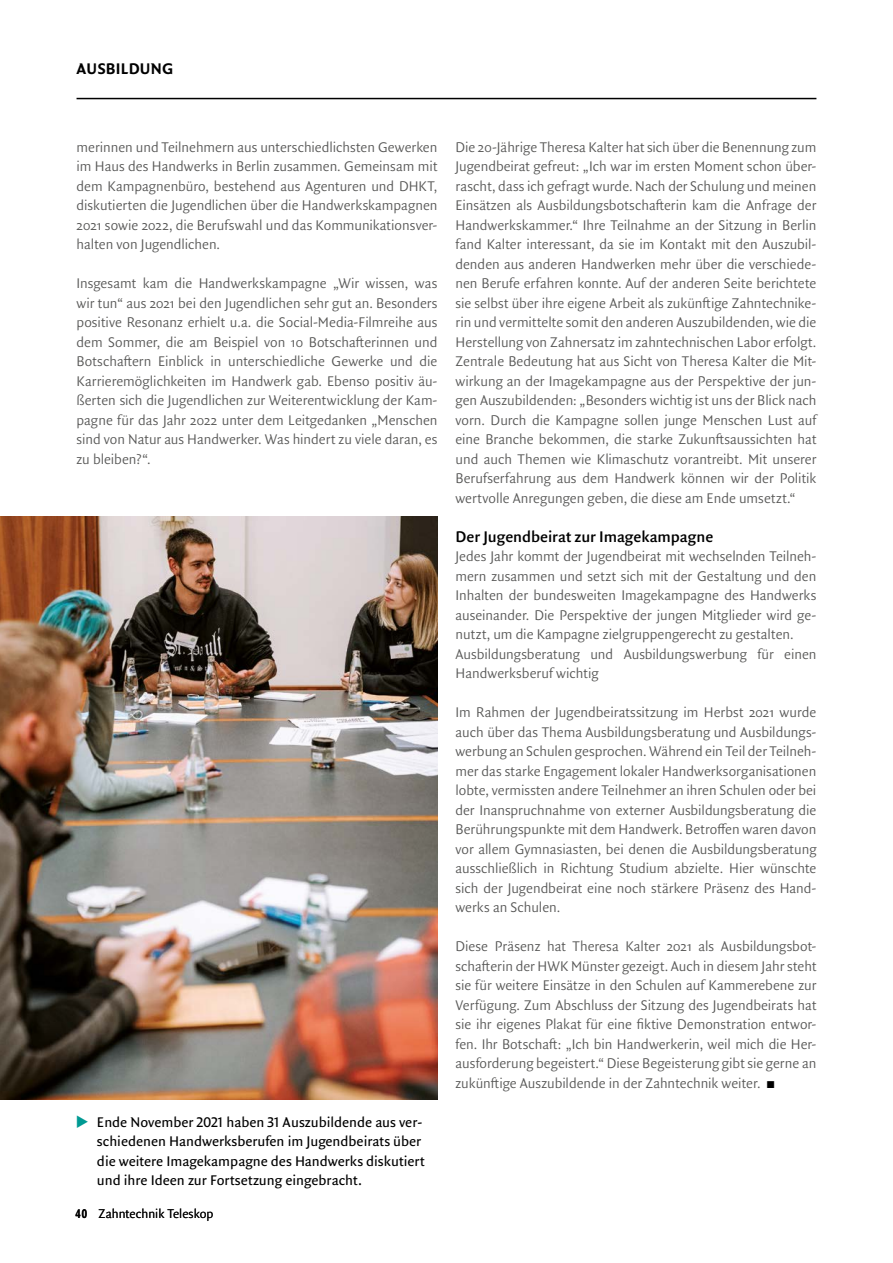
<style>
.page{position:relative;width:893px;height:1263px;background:#fff}
.page>*{position:absolute;margin:0;border:0;box-sizing:border-box;transform-origin:0 0}
.t1{font:600 16.5px "Quadraat Sans OT";color:#000}
.t2{font:16.5px "Quadraat Sans OT Bld";letter-spacing:.01em;color:#000}
.t3{font:300 15px/19.5px "Quadraat Sans OT";color:#575756;text-align:justify}
.t4{font:15px/19.5px "Quadraat Sans OT";color:#000}
.t5{font:300 13.5px "Quadraat Sans OT";color:#000}
.s1{color:#009a93}
.s2{font-family:"Quadraat Sans OT Bld";font-weight:400}
.s3{color:#000}
</style>
<div class="page">
<hr style="left:77px;top:98px;width:739px;height:1px;background:#000">
<img style="left:0;top:517px;width:437px;height:582px">
<p class="t2" style="left:77px;top:57px;width:98px">AUSBILDUNG</p>
<p class="t3" style="left:77px;top:137px;width:362px">merinnen und Teilnehmern aus unterschiedlichsten Gewerken im Haus des Handwerks in Berlin zusammen. Gemeinsam mit dem Kampagnenbüro, bestehend aus Agenturen und DHKT, diskutierten die Jugendlichen über die Handwerkskampagnen 2021 sowie 2022, die Berufswahl und das Kommunikationsver&shy;halten von Jugendlichen.</p>
<p class="t3" style="left:77px;top:273px;width:362px">Insgesamt kam die Handwerkskampagne „Wir wissen, was wir tun“ aus 2021 bei den Jugendlichen sehr gut an. Besonders positive Resonanz erhielt u.a. die Social-Media-Filmreihe aus dem Sommer, die am Beispiel von 10 Botschafterinnen und Botschaftern Einblick in unterschiedliche Gewerke und die Karrieremöglichkeiten im Handwerk gab. Ebenso positiv äu&shy;ßerten sich die Jugendlichen zur Weiterentwicklung der Kam&shy;pagne für das Jahr 2022 unter dem Leitgedanken „Menschen sind von Natur aus Handwerker. Was hindert zu viele daran, es zu bleiben?“.</p>
<p class="t4" style="left:97px;top:1112px;width:329px;text-indent:-21px"><span class="s1">◆</span> Ende November 2021 haben 31 Auszubildende aus ver&shy;schiedenen Handwerksberufen im Jugendbeirats über die weitere Imagekampagne des Handwerks diskutiert und ihre Ideen zur Fortsetzung eingebracht.</p>
<p class="t5" style="left:75px;top:1204px;width:139px"><span class="s2">40</span> Zahntechnik Teleskop</p>
<p class="t3" style="left:455px;top:137px;width:362px">Die 20-Jährige Theresa Kalter hat sich über die Benennung zum Jugendbeirat gefreut: „Ich war im ersten Moment schon über&shy;rascht, dass ich gefragt wurde. Nach der Schulung und meinen Einsätzen als Ausbildungsbotschafterin kam die Anfrage der Handwerkskammer.“ Ihre Teilnahme an der Sitzung in Berlin fand Kalter interessant, da sie im Kontakt mit den Auszubil&shy;denden aus anderen Handwerken mehr über die verschiede&shy;nen Berufe erfahren konnte. Auf der anderen Seite berichtete sie selbst über ihre eigene Arbeit als zukünftige Zahntechnike&shy;rin und vermittelte somit den anderen Auszubildenden, wie die Herstellung von Zahnersatz im zahntechnischen Labor erfolgt.<br>Zentrale Bedeutung hat aus Sicht von Theresa Kalter die Mit&shy;wirkung an der Imagekampagne aus der Perspektive der jun&shy;gen Auszubildenden: „Besonders wichtig ist uns der Blick nach vorn. Durch die Kampagne sollen junge Menschen Lust auf eine Branche bekommen, die starke Zukunftsaussichten hat und auch Themen wie Klimaschutz vorantreibt. Mit unserer Berufserfahrung aus dem Handwerk können wir der Politik wertvolle Anregungen geben, die diese am Ende umsetzt.“</p>
<p class="t1" style="left:455px;top:525px;width:259px">Der Jugendbeirat zur Imagekampagne</p>
<p class="t3" style="left:455px;top:546px;width:362px;text-align:left">Jedes Jahr kommt der Jugendbeirat mit wechselnden Teilneh&shy;mern zusammen und setzt sich mit der Gestaltung und den Inhalten der bundesweiten Imagekampagne des Handwerks auseinander. Die Perspektive der jungen Mitglieder wird ge&shy;nutzt, um die Kampagne zielgruppengerecht zu gestalten.<br>Ausbildungsberatung und Ausbildungswerbung für einen Handwerksberuf wichtig</p>
<p class="t3" style="left:455px;top:702px;width:362px">Im Rahmen der Jugendbeiratssitzung im Herbst 2021 wurde auch über das Thema Ausbildungsberatung und Ausbildungs&shy;werbung an Schulen gesprochen. Während ein Teil der Teilneh&shy;mer das starke Engagement lokaler Handwerksorganisationen lobte, vermissten andere Teilnehmer an ihren Schulen oder bei der Inanspruchnahme von externer Ausbildungsberatung die Berührungspunkte mit dem Handwerk. Betroffen waren davon vor allem Gymnasiasten, bei denen die Ausbildungsberatung ausschließlich in Richtung Studium abzielte. Hier wünschte sich der Jugendbeirat eine noch stärkere Präsenz des Hand&shy;werks an Schulen.</p>
<p class="t3" style="left:455px;top:936px;width:362px">Diese Präsenz hat Theresa Kalter 2021 als Ausbildungsbot&shy;schafterin der HWK Münster gezeigt. Auch in diesem Jahr steht sie für weitere Einsätze in den Schulen auf Kammerebene zur Verfügung. Zum Abschluss der Sitzung des Jugendbeirats hat sie ihr eigenes Plakat für eine fiktive Demonstration entwor&shy;fen. Ihr Botschaft: „Ich bin Handwerkerin, weil mich die Her&shy;ausforderung begeistert.“ Diese Begeisterung gibt sie gerne an zukünftige Auszubildende in der Zahntechnik weiter. <span class="s3">◼</span></p>
</div>
